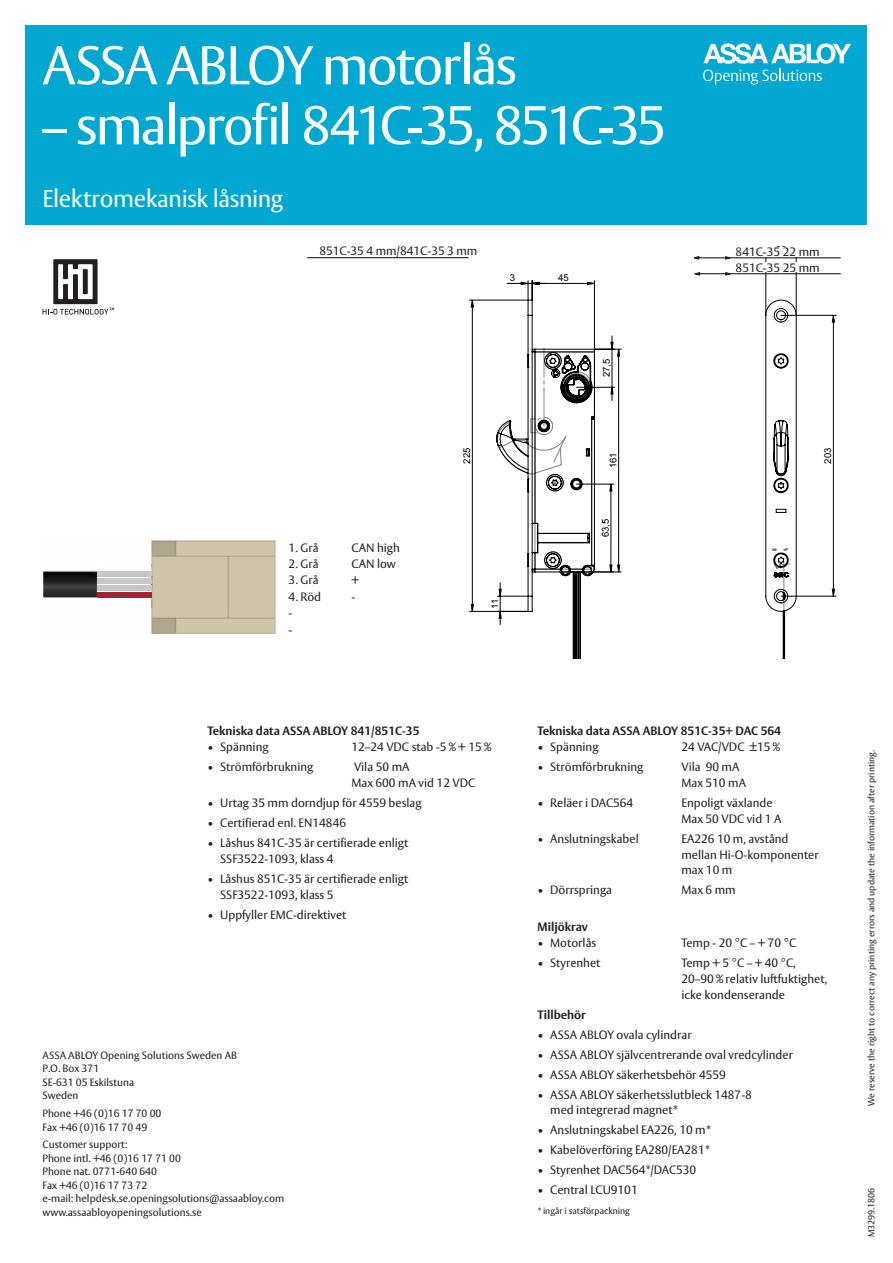
<style>
.page{position:relative;width:893px;height:1263px;background:#fff}
.page>*{position:absolute;margin:0;border:0;box-sizing:border-box;transform-origin:0 0}
.Huvudrubrik_framsida{font:54px "ASSA Vesta";letter-spacing:-.04em;color:#fff}
.Underrubrik_framsida{font:24px "ASSA Vesta";letter-spacing:-.015em;color:#fff}
.Punktlista{font:12px/15.8px "ASSA Vesta";color:#231f20}
.Brödtext_rubrik{font:700 12px "ASSA Vesta";color:#231f20}
.Brödtext{font:12px "ASSA Vesta";color:#231f20}
.Punktlista-2{font:700 12px "ASSA Vesta";color:#231f20}
.t1{font:10.5px/13.5px "ASSA Vesta";color:#231f20}
.t2{font:9.45px "Arial";color:#000}
.Punktlista-3{font:9px "ASSA Vesta";color:#231f20}
.Brödtext-2{font:9px "ASSA Vesta";color:#231f20}
</style>
<div class="page">
<div style="left:26px;top:26px;width:841px;height:199px;background:#00a7d1"></div>
<svg style="left:703px;top:43px;width:148px;height:42px"></svg>
<img style="left:43px;top:540px;width:234px;height:95px">
<div style="left:97px;top:563px;width:54px;height:45px;background:#fff"></div>
<div style="left:97px;top:571px;width:55px;height:5px;background:#c7c7c7"></div>
<div style="left:97px;top:578px;width:55px;height:5px;background:#c7c7c7"></div>
<div style="left:97px;top:585px;width:55px;height:6px;background:#c7c7c7"></div>
<div style="left:97px;top:592px;width:55px;height:6px;background:#9f2436"></div>
<hr style="left:781px;top:315px;width:55px;height:1px;background:#000">
<hr style="left:781px;top:596px;width:55px;height:1px;background:#000">
<hr style="left:470px;top:300px;width:58px;height:1px;background:#000">
<hr style="left:470px;top:611px;width:58px;height:1px;background:#000">
<hr style="left:766px;top:253px;width:1px;height:62px;background:#000">
<hr style="left:796px;top:253px;width:1px;height:62px;background:#000">
<svg style="left:832px;top:315px;width:3px;height:282px"></svg>
<svg style="left:471px;top:300px;width:25px;height:312px"></svg>
<svg style="left:496px;top:281px;width:125px;height:377px"></svg>
<svg style="left:765px;top:299px;width:32px;height:359px"></svg>
<hr style="left:307px;top:257px;width:162px;height:1px;background:#231f20">
<div style="left:736px;top:247px;width:157px;height:9px;background:#fff"></div>
<hr style="left:694px;top:273px;width:147px;height:1px;background:#231f20">
<div style="left:736px;top:263px;width:157px;height:9px;background:#fff"></div>
<svg style="left:694px;top:256px;width:147px;height:5px"></svg>
<svg style="left:694px;top:272px;width:7px;height:4px"></svg>
<svg style="left:724px;top:272px;width:14px;height:4px"></svg>
<svg style="left:43px;top:259px;width:71px;height:56px"></svg>
<p class="Huvudrubrik_framsida" style="left:43px;top:33px;width:476px">ASSA ABLOY motorlås</p>
<p class="Huvudrubrik_framsida" style="left:43px;top:93px;width:625px">– smalprofil 841C-35, 851C-35</p>
<p class="Underrubrik_framsida" style="left:43px;top:184px;width:242px">Elektromekanisk låsning</p>
<p class="Punktlista" style="left:319px;top:243px;width:160px">851C-35 4 mm/841C-35 3 mm</p>
<p class="Punktlista" style="left:736px;top:245px;width:86px">841C-35 22 mm</p>
<p class="Punktlista" style="left:736px;top:261px;width:86px">851C-35 25 mm</p>
<p class="t2" style="left:776px;top:244px;width:12px">22</p>
<p class="t2" style="left:510px;top:272px;width:7px">3</p>
<p class="t2" style="left:558px;top:272px;width:12px">45</p>
<p class="t2" style="left:600px;top:377px;width:20px;rotate:-90deg">27,5</p>
<p class="t2" style="left:461px;top:464px;width:17px;rotate:-90deg">225</p>
<p class="t2" style="left:607px;top:468px;width:17px;rotate:-90deg">161</p>
<p class="t2" style="left:599px;top:537px;width:20px;rotate:-90deg">63,5</p>
<p class="t2" style="left:822px;top:464px;width:17px;rotate:-90deg">203</p>
<p class="Brödtext" style="left:289px;top:540px;width:32px">1. Grå</p>
<p class="Brödtext" style="left:352px;top:540px;width:50px">CAN high</p>
<p class="Brödtext" style="left:289px;top:557px;width:32px">2. Grå</p>
<p class="Brödtext" style="left:352px;top:557px;width:46px">CAN low</p>
<p class="Brödtext" style="left:289px;top:573px;width:32px">3. Grå</p>
<p class="Brödtext" style="left:352px;top:573px;width:9px">+</p>
<p class="Brödtext" style="left:289px;top:589px;width:34px">4. Röd</p>
<p class="Brödtext" style="left:352px;top:589px;width:5px">-</p>
<p class="Brödtext" style="left:289px;top:606px;width:5px">-</p>
<p class="Brödtext" style="left:289px;top:622px;width:5px">-</p>
<p class="t2" style="left:489px;top:609px;width:12px;rotate:-90deg">11</p>
<p class="Brödtext_rubrik" style="left:207px;top:723px;width:214px">Tekniska data ASSA ABLOY 841/851C-35</p>
<p class="Punktlista" style="left:207px;top:740px;width:63px">• Spänning</p>
<p class="Punktlista" style="left:351px;top:740px;width:141px">12–24 VDC stab -5 % + 15 %</p>
<p class="Punktlista" style="left:207px;top:760px;width:108px">• Strömförbrukning</p>
<p class="Punktlista" style="left:351px;top:760px;width:125px">Vila 50 mA<br>Max 600 mA vid 12 VDC</p>
<p class="Punktlista" style="left:207px;top:795px;width:216px">• Urtag 35 mm dorndjup för 4559 beslag</p>
<p class="Punktlista" style="left:207px;top:815px;width:140px">• Certifierad enl. EN14846</p>
<p class="Punktlista" style="left:220px;top:835px;width:190px;text-indent:-13px">• Låshus 841C-35 är certifierade enligt<br>SSF3522-1093, klass 4</p>
<p class="Punktlista" style="left:220px;top:871px;width:190px;text-indent:-13px">• Låshus 851C-35 är certifierade enligt<br>SSF3522-1093, klass 5</p>
<p class="Punktlista" style="left:207px;top:907px;width:141px">• Uppfyller EMC-direktivet</p>
<p class="t1" style="left:43px;top:1049px;width:196px">ASSA ABLOY Opening Solutions Sweden AB<br>P.O. Box 371<br>SE-631 05 Eskilstuna<br>Sweden</p>
<p class="t1" style="left:43px;top:1107px;width:120px">Phone +46 (0)16 17 70 00<br>Fax +46 (0)16 17 70 49</p>
<p class="t1" style="left:43px;top:1138px;width:243px">Customer support:<br>Phone intl. +46 (0)16 17 71 00<br>Phone nat. 0771-640 640<br>Fax +46 (0)16 17 73 72<br>e-mail: helpdesk.se.openingsolutions@assaabloy.com www.assaabloyopeningsolutions.se</p>
<p class="Brödtext_rubrik" style="left:537px;top:723px;width:245px">Tekniska data ASSA ABLOY 851C-35+ DAC 564</p>
<p class="Punktlista" style="left:537px;top:740px;width:63px">• Spänning</p>
<p class="Punktlista" style="left:681px;top:740px;width:100px">24 VAC/VDC ±15 %</p>
<p class="Punktlista" style="left:537px;top:760px;width:108px">• Strömförbrukning</p>
<p class="Punktlista" style="left:681px;top:760px;width:66px">Vila 90 mA<br>Max 510 mA</p>
<p class="Punktlista" style="left:537px;top:795px;width:97px">• Reläer i DAC564</p>
<p class="Punktlista" style="left:681px;top:795px;width:101px">Enpoligt växlande<br>Max 50 VDC vid 1 A</p>
<p class="Punktlista" style="left:537px;top:831px;width:103px">• Anslutningskabel</p>
<p class="Punktlista" style="left:681px;top:831px;width:139px">EA226 10 m, avstånd mellan Hi-O-komponenter max 10 m</p>
<p class="Punktlista" style="left:537px;top:883px;width:76px">• Dörrspringa</p>
<p class="Punktlista" style="left:681px;top:883px;width:56px">Max 6 mm</p>
<p class="Brödtext_rubrik" style="left:537px;top:919px;width:52px">Miljökrav</p>
<p class="Punktlista" style="left:537px;top:935px;width:60px">• Motorlås</p>
<p class="Punktlista" style="left:681px;top:935px;width:116px">Temp - 20 °C – + 70 °C</p>
<p class="Punktlista" style="left:537px;top:955px;width:65px">• Styrenhet</p>
<p class="Punktlista" style="left:681px;top:955px;width:147px">Temp + 5 °C – + 40 °C,<br>20–90 % relativ luftfuktighet, icke kondenserande</p>
<p class="Punktlista-2" style="left:537px;top:1007px;width:50px">Tillbehör</p>
<p class="Punktlista" style="left:537px;top:1027px;width:156px">• ASSA ABLOY ovala cylindrar</p>
<p class="Punktlista" style="left:537px;top:1047px;width:257px">• ASSA ABLOY självcentrerande oval vredcylinder</p>
<p class="Punktlista" style="left:537px;top:1067px;width:190px">• ASSA ABLOY säkerhetsbehör 4559</p>
<p class="Punktlista" style="left:550px;top:1087px;width:203px;text-indent:-13px">• ASSA ABLOY säkerhetsslutbleck 1487-8 med integrerad magnet*</p>
<p class="Punktlista" style="left:537px;top:1123px;width:175px">• Anslutningskabel EA226, 10 m*</p>
<p class="Punktlista" style="left:537px;top:1143px;width:174px">• Kabelöverföring EA280/EA281*</p>
<p class="Punktlista" style="left:537px;top:1163px;width:160px">• Styrenhet DAC564*/DAC530</p>
<p class="Punktlista" style="left:537px;top:1183px;width:102px">• Central LCU9101</p>
<p class="Punktlista-3" style="left:537px;top:1206px;width:94px">* ingår i satsförpackning</p>
<p class="Punktlista-3" style="left:866px;top:1106px;width:357px;rotate:-90deg">We reserve the right to correct any printing errors and update the information after printing.</p>
<p class="Brödtext-2" style="left:866px;top:1237px;width:51px;rotate:-90deg">M3299.1806</p>
</div>
